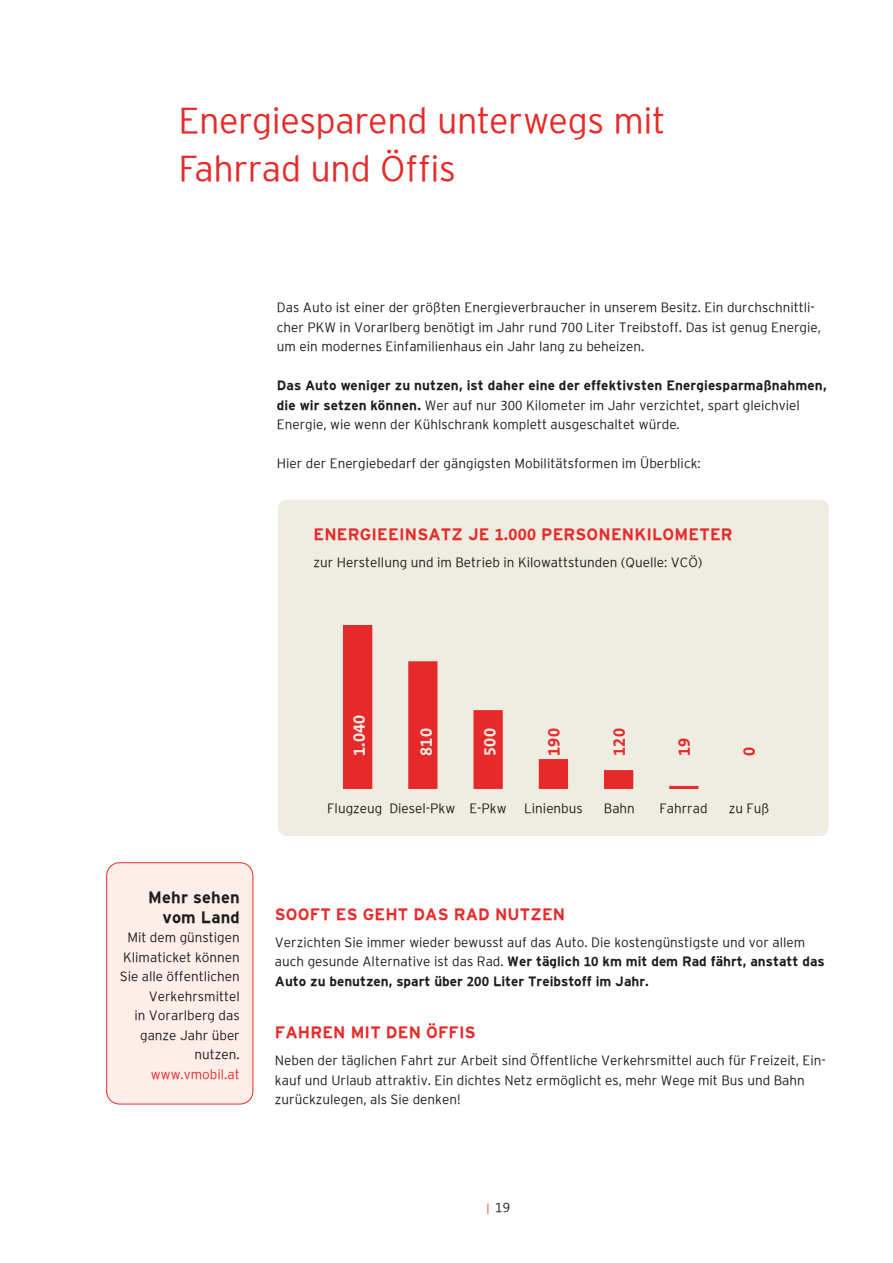
<style>
.page{position:relative;width:893px;height:1263px;background:#fff}
.page>*{position:absolute;margin:0;border:0;box-sizing:border-box;transform-origin:0 0}
.t1{font:300 36px/48px "Energieinstitut";letter-spacing:-.01em;color:#e62b2a}
.t2{font:700 16.5px "Energieinstitut";letter-spacing:.01em;color:#e62b2a}
.t3{font:700 16.5px/19.5px "Energieinstitut";letter-spacing:.01em;color:#1d1d1b;text-align:right}
.t4{font:700 16.5px "Energieinstitut";letter-spacing:.01em;color:#efece1}
.t5{font:300 13.5px/19.5px "Energieinstitut";color:#1d1d1b}
.t6{font:300 13.5px "Energieinstitut";color:#e62b2a}
.s1{font-weight:700}
.s2{font-size:10.5px;color:#e62b2a}
</style>
<div class="page">
<div style="left:107px;top:863px;width:146px;height:241px;background:#feeee9;border-radius:13px"></div>
<div style="left:106px;top:862px;width:147px;height:242px;border:1px solid #e62b2a;border-radius:13px"></div>
<div style="left:278px;top:500px;width:551px;height:336px;background:#efece1;border-radius:9px"></div>
<svg style="left:343px;top:625px;width:355px;height:164px"></svg>
<h1 class="t1" style="left:179px;top:97px;width:488px">Energiesparend unterwegs mit<br>Fahrrad und Öffis</h1>
<p class="t5" style="left:277px;top:298px;width:545px">Das Auto ist einer der größten Energieverbraucher in unserem Besitz. Ein durchschnittli&shy;cher PKW in Vorarlberg benötigt im Jahr rund 700 Liter Treibstoff. Das ist genug Energie, um ein modernes Einfamilienhaus ein Jahr lang zu beheizen.</p>
<p class="t5" style="left:277px;top:376px;width:551px"><span class="s1">Das Auto weniger zu nutzen, ist daher eine der effektivsten Energiesparmaßnahmen, die wir setzen können.</span> Wer auf nur 300 Kilometer im Jahr verzichtet, spart gleichviel<br>Energie, wie wenn der Kühlschrank komplett ausgeschaltet würde.</p>
<p class="t5" style="left:277px;top:454px;width:425px">Hier der Energiebedarf der gängigsten Mobilitätsformen im Überblick:</p>
<p class="t2" style="left:314px;top:525px;width:421px">ENERGIEEINSATZ JE 1.000 PERSONENKILOMETER</p>
<p class="t5" style="left:314px;top:553px;width:390px">zur Herstellung und im Betrieb in Kilowattstunden (Quelle: VCÖ)</p>
<p class="t4" style="left:350px;top:756px;width:43px;rotate:-90deg">1.040</p>
<p class="t4" style="left:417px;top:756px;width:29px;rotate:-90deg">810</p>
<p class="t4" style="left:480px;top:756px;width:29px;rotate:-90deg">500</p>
<p class="t2" style="left:545px;top:756px;width:29px;rotate:-90deg">190</p>
<p class="t2" style="left:610px;top:756px;width:29px;rotate:-90deg">120</p>
<p class="t2" style="left:675px;top:756px;width:20px;rotate:-90deg">19</p>
<p class="t2" style="left:740px;top:756px;width:11px;rotate:-90deg">0</p>
<p class="t3" style="left:148px;top:888px;width:93px">Mehr sehen vom Land</p>
<p class="t5" style="left:120px;top:928px;width:121px;text-align:right">Mit dem günstigen<br>Klimaticket können<br>Sie alle öffentlichen<br>Verkehrsmittel<br>in Vorarlberg das ganze Jahr über nutzen.</p>
<p class="t6" style="left:151px;top:1066px;width:90px">www.vmobil.at</p>
<p class="t5" style="left:327px;top:799px;width:181px">Flugzeug Diesel-Pkw E-Pkw</p>
<p class="t5" style="left:524px;top:799px;width:60px">Linienbus</p>
<p class="t5" style="left:604px;top:799px;width:33px">Bahn</p>
<p class="t5" style="left:659px;top:799px;width:50px">Fahrrad</p>
<p class="t5" style="left:729px;top:799px;width:42px">zu Fuß</p>
<p class="t2" style="left:275px;top:905px;width:292px">SOOFT ES GEHT DAS RAD NUTZEN</p>
<p class="t5" style="left:275px;top:933px;width:551px">Verzichten Sie immer wieder bewusst auf das Auto. Die kostengünstigste und vor allem auch gesunde Alternative ist das Rad. <span class="s1">Wer täglich 10 km mit dem Rad fährt, anstatt das<br>Auto zu benutzen, spart über 200 Liter Treibstoff im Jahr.</span></p>
<p class="t2" style="left:275px;top:1023px;width:202px">FAHREN MIT DEN ÖFFIS</p>
<p class="t5" style="left:275px;top:1051px;width:552px">Neben der täglichen Fahrt zur Arbeit sind Öffentliche Verkehrsmittel auch für Freizeit, Ein&shy;kauf und Urlaub attraktiv. Ein dichtes Netz ermöglicht es, mehr Wege mit Bus und Bahn zurückzulegen, als Sie denken!</p>
<p class="t5" style="left:486px;top:1197px;width:25px"><span class="s2">|</span> 19</p>
</div>
